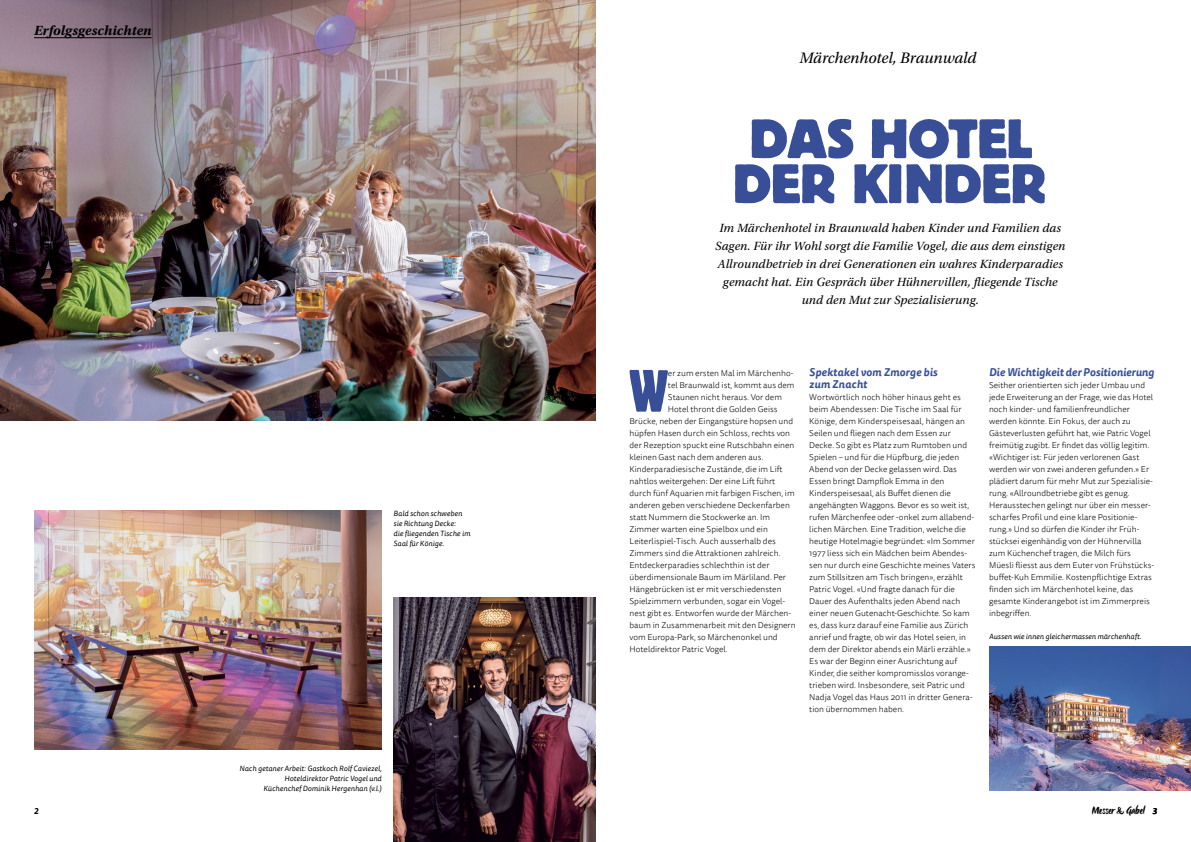
<style>
.page{position:relative;width:1191px;height:842px;background:#fff}
.page>*{position:absolute;margin:0;border:0;box-sizing:border-box;transform-origin:0 0}
.t1{font:59.4px "Block Berthold BQ Extra Cnd";color:#384f98}
.t2{font:700 55px/45px "Block Berthold BQ";letter-spacing:-.005em;color:#384f98;text-align:center}
.t3{font:italic 16px "Utopia Std";color:#000}
.t4{font:italic 700 14px "Utopia Std";letter-spacing:.005em;color:#000}
.t5{font:italic 12.5px/18px "Utopia Std";letter-spacing:.01em;color:#000;text-align:center}
.t6{font:11.5px "Origo";letter-spacing:-.02em;color:#000}
.t7{font:italic 700 11px/12px "Tisa Sans OT";color:#384f98}
.t8{font:300 8.5px/12px "Tisa Sans OT";color:#000}
.t9{font:italic 700 8.5px "Tisa Sans OT";color:#000}
.t10{font:italic 7.5px/10px "Tisa Sans OT";letter-spacing:.01em;color:#000;text-align:right}
.s1{font-family:"Tisa Sans OT";font-weight:700;font-style:italic;font-size:8.5px}
</style>
<div class="page">
<img style="left:0;top:0;width:595px;height:421px">
<img style="left:34px;top:511px;width:348px;height:239px">
<img style="left:989px;top:646px;width:202px;height:145px">
<img style="left:393px;top:597px;width:202px;height:245px">
<hr style="left:34px;top:38px;width:117px;height:1px;background:#000">
<h3 class="t4" style="left:34px;top:22px;width:119px">Erfolgsgeschichten</h3>
<p class="t10" style="left:393px;top:509px;width:78px;text-align:left">Bald schon schweben sie Richtung Decke:<br>die fliegenden Tische im<br>Saal für Könige.</p>
<p class="t10" style="left:239px;top:764px;width:144px">Nach getaner Arbeit: Gastkoch Rolf Caviezel,<br>Hoteldirektor Patric Vogel und<br>Küchenchef Dominik Hergenhan (v.l.)</p>
<h3 class="t3" style="left:799px;top:49px;width:179px">Märchenhotel, Braunwald</h3>
<h2 class="t2" style="left:733px;top:118px;width:314px">DAS HOTEL<br>DER KINDER</h2>
<p class="t5" style="left:715px;top:219px;width:352px">Im Märchenhotel in Braunwald haben Kinder und Familien das Sagen. Für ihr Wohl sorgt die Familie Vogel, die aus dem einstigen Allroundbetrieb in drei Generationen ein wahres Kinderparadies gemacht hat. Ein Gespräch über Hühnervillen, fliegende Tische und den Mut zur Spezialisierung.</p>
<h1 class="t1" style="left:629px;top:357px;width:40px">W</h1>
<p class="t8" style="left:668px;top:367px;width:127px">er zum ersten Mal im Märchenho-</p>
<p class="t8" style="left:668px;top:379px;width:128px">tel Braunwald ist, kommt aus dem</p>
<p class="t8" style="left:668px;top:391px;width:115px">Staunen nicht heraus. Vor dem</p>
<p class="t8" style="left:668px;top:403px;width:111px">Hotel thront die Golden Geiss</p>
<p class="t8" style="left:629px;top:415px;width:165px">Brücke, neben der Eingangstüre hopsen und</p>
<p class="t8" style="left:629px;top:427px;width:162px">hüpfen Hasen durch ein Schloss, rechts von</p>
<p class="t8" style="left:629px;top:439px;width:166px">der Rezeption spuckt eine Rutschbahn einen</p>
<p class="t8" style="left:629px;top:451px;width:135px">kleinen Gast nach dem anderen aus.</p>
<p class="t8" style="left:629px;top:463px;width:155px">Kinderparadiesische Zustände, die im Lift</p>
<p class="t8" style="left:629px;top:475px;width:147px">nahtlos weitergehen: Der eine Lift führt</p>
<p class="t8" style="left:629px;top:487px;width:167px">durch fünf Aquarien mit farbigen Fischen, im</p>
<p class="t8" style="left:629px;top:499px;width:162px">anderen geben verschiedene Deckenfarben</p>
<p class="t8" style="left:629px;top:511px;width:142px">statt Nummern die Stockwerke an. Im</p>
<p class="t8" style="left:629px;top:523px;width:140px">Zimmer warten eine Spielbox und ein</p>
<p class="t8" style="left:629px;top:535px;width:148px">Leiterlispiel-Tisch. Auch ausserhalb des</p>
<p class="t8" style="left:629px;top:547px;width:152px">Zimmers sind die Attraktionen zahlreich.</p>
<p class="t8" style="left:629px;top:559px;width:142px">Entdeckerparadies schlechthin ist der</p>
<p class="t8" style="left:629px;top:571px;width:158px">überdimensionale Baum im Märliland. Per</p>
<p class="t8" style="left:629px;top:583px;width:154px">Hängebrücken ist er mit verschiedensten</p>
<p class="t8" style="left:629px;top:595px;width:157px">Spielzimmern verbunden, sogar ein Vogel-</p>
<p class="t8" style="left:629px;top:607px;width:163px">nest gibt es. Entworfen wurde der Märchen-</p>
<p class="t8" style="left:629px;top:619px;width:168px">baum in Zusammenarbeit mit den Designern</p>
<p class="t8" style="left:629px;top:631px;width:150px">vom Europa-Park, so Märchenonkel und</p>
<p class="t8" style="left:629px;top:643px;width:100px">Hoteldirektor Patric Vogel.</p>
<p class="t7" style="left:809px;top:366px;width:130px">Spektakel vom Zmorge bis zum Znacht</p>
<p class="t8" style="left:809px;top:391px;width:168px">Wortwörtlich noch höher hinaus geht es beim Abendessen: Die Tische im Saal für Könige, dem Kinderspeisesaal, hängen an Seilen und fliegen nach dem Essen zur Decke. So gibt es Platz zum Rumtoben und Spielen – und für die Hüpfburg, die jeden Abend von der Decke gelassen wird. Das Essen bringt Dampflok Emma in den Kinderspeisesaal, als Buffet dienen die angehängten Waggons. Bevor es so weit ist, rufen Märchenfee oder -onkel zum allabend&shy;lichen Märchen. Eine Tradition, welche die heutige Hotelmagie begründet: «Im Sommer 1977 liess sich ein Mädchen beim Abendes&shy;sen nur durch eine Geschichte meines Vaters zum Stillsitzen am Tisch bringen», erzählt Patric Vogel. «Und fragte danach für die Dauer des Aufenthalts jeden Abend nach einer neuen Gutenacht-Geschichte. So kam es, dass kurz darauf eine Familie aus Zürich anrief und fragte, ob wir das Hotel seien, in dem der Direktor abends ein Märli erzähle.» Es war der Beginn einer Ausrichtung auf Kinder, die seither kompromisslos vorange&shy;trieben wird. Insbesondere, seit Patric und Nadja Vogel das Haus 2011 in dritter Genera&shy;tion übernommen haben.</p>
<p class="t7" style="left:989px;top:366px;width:167px">Die Wichtigkeit der Positionierung</p>
<p class="t8" style="left:989px;top:379px;width:167px">Seither orientierten sich jeder Umbau und jede Erweiterung an der Frage, wie das Hotel noch kinder- und familienfreundlicher werden könnte. Ein Fokus, der auch zu Gästeverlusten geführt hat, wie Patric Vogel freimütig zugibt. Er findet das völlig legitim. «Wichtiger ist: Für jeden verlorenen Gast werden wir von zwei anderen gefunden.» Er plädiert darum für mehr Mut zur Spezialisie&shy;rung. «Allroundbetriebe gibt es genug.<br>Herausstechen gelingt nur über ein messer&shy;scharfes Profil und eine klare Positionie&shy;rung.» Und so dürfen die Kinder ihr Früh&shy;stücksei eigenhändig von der Hühnervilla zum Küchenchef tragen, die Milch fürs Müesli fliesst aus dem Euter von Frühstücks&shy;buffet-Kuh Emmilie. Kostenpflichtige Extras finden sich im Märchenhotel keine, das gesamte Kinderangebot ist im Zimmerpreis inbegriffen.</p>
<p class="t10" style="left:989px;top:631px;width:154px">Aussen wie innen gleichermassen märchenhaft.</p>
<p class="t9" style="left:34px;top:806px;width:6px">2</p>
<h3 class="t6" style="left:1092px;top:802px;width:66px">Messer &amp; Gabel <span class="s1">3</span></h3>
</div>
